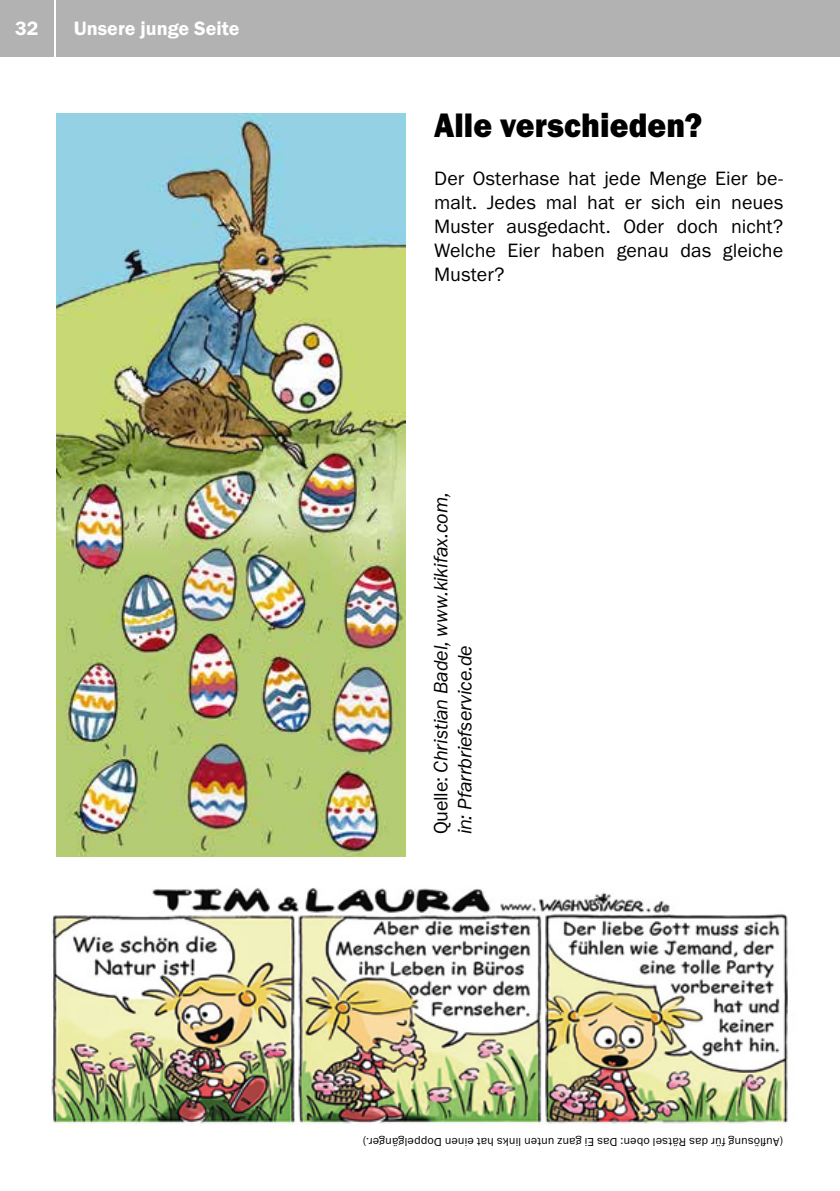
<style>
.page{position:relative;width:840px;height:1191px;background:#fff}
.page>*{position:absolute;margin:0;border:0;box-sizing:border-box;transform-origin:0 0}
.t1{font:35.2px "Franklin Gothic URW Hea";color:#000;scale:.91 1}
.t2{font:20px/24px "Franklin Gothic URW Boo";color:#000;text-align:justify}
.t3{font:20px/24px "Franklin Gothic URW Boo Ita";letter-spacing:-.01em;color:#000}
.t4{font:20px "Franklin Gothic URW Dem";color:#fff}
.t5{font:12px "Franklin Gothic URW Boo";letter-spacing:.02em;color:#000}
.s1{font-family:"Franklin Gothic URW Boo"}
</style>
<div class="page">
<div style="left:0;top:0;width:54px;height:57px;background:#b3b2b2"></div>
<div style="left:57px;top:0;width:782px;height:57px;background:#b3b2b2"></div>
<img style="left:57px;top:113px;width:348px;height:744px">
<img style="left:51px;top:888px;width:737px;height:237px">
<p class="t4" style="left:15px;top:16px;width:25px">32</p>
<p class="t4" style="left:74px;top:16px;width:167px">Unsere junge Seite</p>
<h1 class="t1" style="left:434px;top:103px;width:296px">Alle verschieden?</h1>
<p class="t2" style="left:434px;top:166px;width:350px">Der Osterhase hat jede Menge Eier be&shy;malt. Jedes mal hat er sich ein neues Muster ausgedacht. Oder doch nicht?<br>Welche Eier haben genau das gleiche Muster?</p>
<p class="t3" style="left:428px;top:834px;width:344px;rotate:-90deg"><span class="s1">Quelle:</span> Christian Badel, www.kikifax.com, in: Pfarrbriefservice.de</p>
<p class="t5" style="left:782px;top:1149px;width:421px;rotate:-180deg">(Auflösung für das Rätsel oben: Das Ei ganz unten links hat einen Doppelgänger.)</p>
</div>
